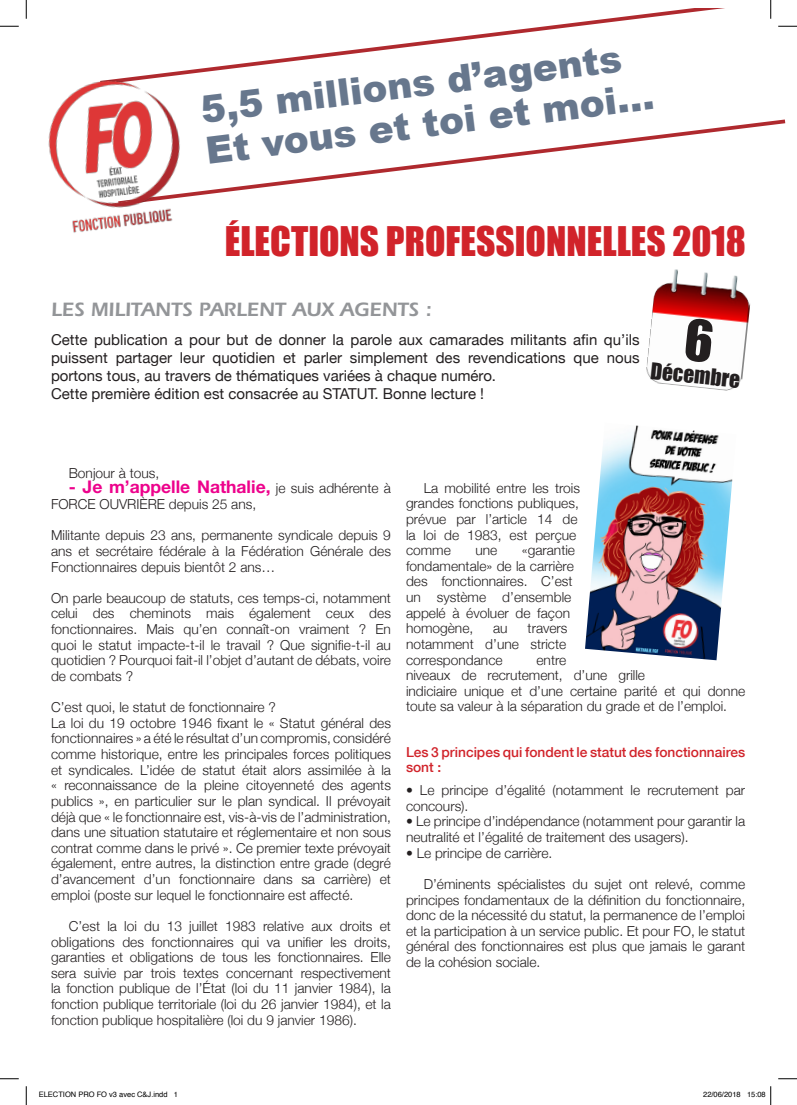
<style>
.page{position:relative;width:797px;height:1105px;background:#fff}
.page>*{position:absolute;margin:0;border:0;box-sizing:border-box;transform-origin:0 0}
.t1{font:900 37.5px/41.2px "Arial";color:#67778d}
.t2{font:37.5px "Impact";color:#d1232a}
.t3{font:21.25px "Impact";color:#231f20}
.t4{font:600 20px "Itc Eras";color:#939598}
.t5{font:700 17.5px "Helvetica Neue";color:#ed028c}
.t6{font:15px/18px "Helvetica Neue";color:#231f20}
.t7{font:300 13.75px/15.6px "Helvetica Neue";color:#231f20}
.t8{font:500 13.75px/15.6px "Helvetica Neue";color:#d1232a}
.t9{font:7.5px "Helvetica";color:#000}
.s1{font-weight:300;font-size:13.75px;color:#231f20}
</style>
<div class="page">
<svg style="left:197px;top:9px;width:520px;height:64px"></svg>
<svg style="left:197px;top:119px;width:589px;height:77px"></svg>
<img style="left:48px;top:69px;width:149px;height:164px">
<img style="left:646px;top:269px;width:105px;height:122px">
<img style="left:585px;top:425px;width:148px;height:235px">
<svg style="left:0;top:25px;width:19px;height:2px"></svg>
<svg style="left:778px;top:25px;width:19px;height:2px"></svg>
<svg style="left:0;top:1078px;width:19px;height:1px"></svg>
<svg style="left:778px;top:1078px;width:19px;height:1px"></svg>
<svg style="left:25px;top:0;width:2px;height:19px"></svg>
<svg style="left:25px;top:1086px;width:2px;height:19px"></svg>
<svg style="left:770px;top:0;width:1px;height:19px"></svg>
<svg style="left:770px;top:1086px;width:1px;height:19px"></svg>
<svg style="left:684px;top:318px;width:29px;height:45px"></svg>
<h1 class="t1" style="left:198px;top:88px;width:452px;rotate:-7deg">5,5 millions d’agents<br>Et vous et toi et moi...</h1>
<h1 class="t2" style="left:225px;top:213px;width:522px">ÉLECTIONS PROFESSIONNELLES 2018</h1>
<h3 class="t4" style="left:51px;top:298px;width:382px">LES MILITANTS PARLENT AUX AGENTS :</h3>
<p class="t6" style="left:51px;top:329px;width:590px">Cette publication a pour but de donner la parole aux camarades militants afin qu’ils puissent partager leur quotidien et parler simplement des revendications que nous portons tous, au travers de thématiques variées à chaque numéro.<br>Cette première édition est consacrée au STATUT. Bonne lecture !</p>
<h2 class="t3" style="left:652px;top:354px;width:91px;rotate:6deg">Décembre</h2>
<p class="t7" style="left:69px;top:464px;width:92px">Bonjour à tous,</p>
<p class="t5" style="left:69px;top:476px;width:324px">- Je m’appelle Nathalie, <span class="s1">je suis adhérente à</span></p>
<p class="t7" style="left:51px;top:496px;width:207px">FORCE OUVRIÈRE depuis 25 ans,</p>
<p class="t7" style="left:51px;top:527px;width:341px;text-align:justify">Militante depuis 23 ans, permanente syndicale depuis 9 ans et secrétaire fédérale à la Fédération Générale des Fonctionnaires depuis bientôt 2 ans…</p>
<p class="t7" style="left:51px;top:589px;width:341px;text-align:justify">On parle beaucoup de statuts, ces temps-ci, notamment celui des cheminots mais également ceux des fonctionnaires. Mais qu’en connaît-on vraiment ? En quoi le statut impacte-t-il le travail ? Que signifie-t-il au quotidien ? Pourquoi fait-il l’objet d’autant de débats, voire de combats ?</p>
<p class="t7" style="left:51px;top:699px;width:341px">C’est quoi, le statut de fonctionnaire ?<br>La loi du 19 octobre 1946 fixant le « Statut général des fonctionnaires » a été le résultat d’un compromis, considéré comme historique, entre les principales forces politiques et syndicales. L’idée de statut était alors assimilée à la « reconnaissance de la pleine citoyenneté des agents publics », en particulier sur le plan syndical. Il prévoyait déjà que « le fonctionnaire est, vis-à-vis de l’administration, dans une situation statutaire et réglementaire et non sous contrat comme dans le privé ». Ce premier texte prévoyait également, entre autres, la distinction entre grade (degré d’avancement d’un fonctionnaire dans sa carrière) et emploi (poste sur lequel le fonctionnaire est affecté.</p>
<p class="t7" style="left:51px;top:917px;width:341px;text-align:justify">----C’est la loi du 13 juillet 1983 relative aux droits et obligations des fonctionnaires qui va unifier les droits, garanties et obligations de tous les fonctionnaires. Elle sera suivie par trois textes concernant respectivement la fonction publique de l’État (loi du 11 janvier 1984), la fonction publique territoriale (loi du 26 janvier 1984), et la fonction publique hospitalière (loi du 9 janvier 1986).</p>
<p class="t7" style="left:406px;top:479px;width:175px;text-indent:18px">La mobilité entre les trois grandes fonctions publiques, prévue par l’article 14 de la loi de 1983, est perçue comme</p>
<p class="t7" style="left:406px;top:542px;width:171px;text-indent:116px">«garantie fondamentale» de la carrière des fonctionnaires. C’est un système d’ensemble appelé à évoluer de façon homogène,</p>
<p class="t7" style="left:475px;top:542px;width:23px">une</p>
<p class="t7" style="left:406px;top:620px;width:163px;text-align:justify;text-indent:122px">travers notamment d’une stricte correspondance</p>
<p class="t7" style="left:493px;top:620px;width:16px">au</p>
<p class="t7" style="left:406px;top:651px;width:341px;text-indent:130px">entre<br>niveaux de recrutement, d’une grille<br>indiciaire unique et d’une certaine parité et qui donne toute sa valeur à la séparation du grade et de l’emploi.</p>
<p class="t8" style="left:406px;top:743px;width:341px">Les 3 principes qui fondent le statut des fonctionnaires sont :</p>
<p class="t7" style="left:406px;top:782px;width:341px">• Le principe d’égalité (notamment le recrutement par concours).</p>
<p class="t7" style="left:406px;top:813px;width:341px">• Le principe d’indépendance (notamment pour garantir la neutralité et l’égalité de traitement des usagers).</p>
<p class="t7" style="left:406px;top:844px;width:148px">• Le principe de carrière.</p>
<p class="t7" style="left:406px;top:875px;width:341px;text-align:justify;text-indent:18px">D’éminents spécialistes du sujet ont relevé, comme principes fondamentaux de la définition du fonctionnaire, donc de la nécessité du statut, la permanence de l’emploi et la participation à un service public. Et pour FO, le statut général des fonctionnaires est plus que jamais le garant de la cohésion sociale.</p>
<p class="t9" style="left:39px;top:1089px;width:141px">ELECTION PRO FO v3 avec C&amp;J.indd 1</p>
<p class="t9" style="left:703px;top:1089px;width:64px">22/06/2018 15:08</p>
</div>
